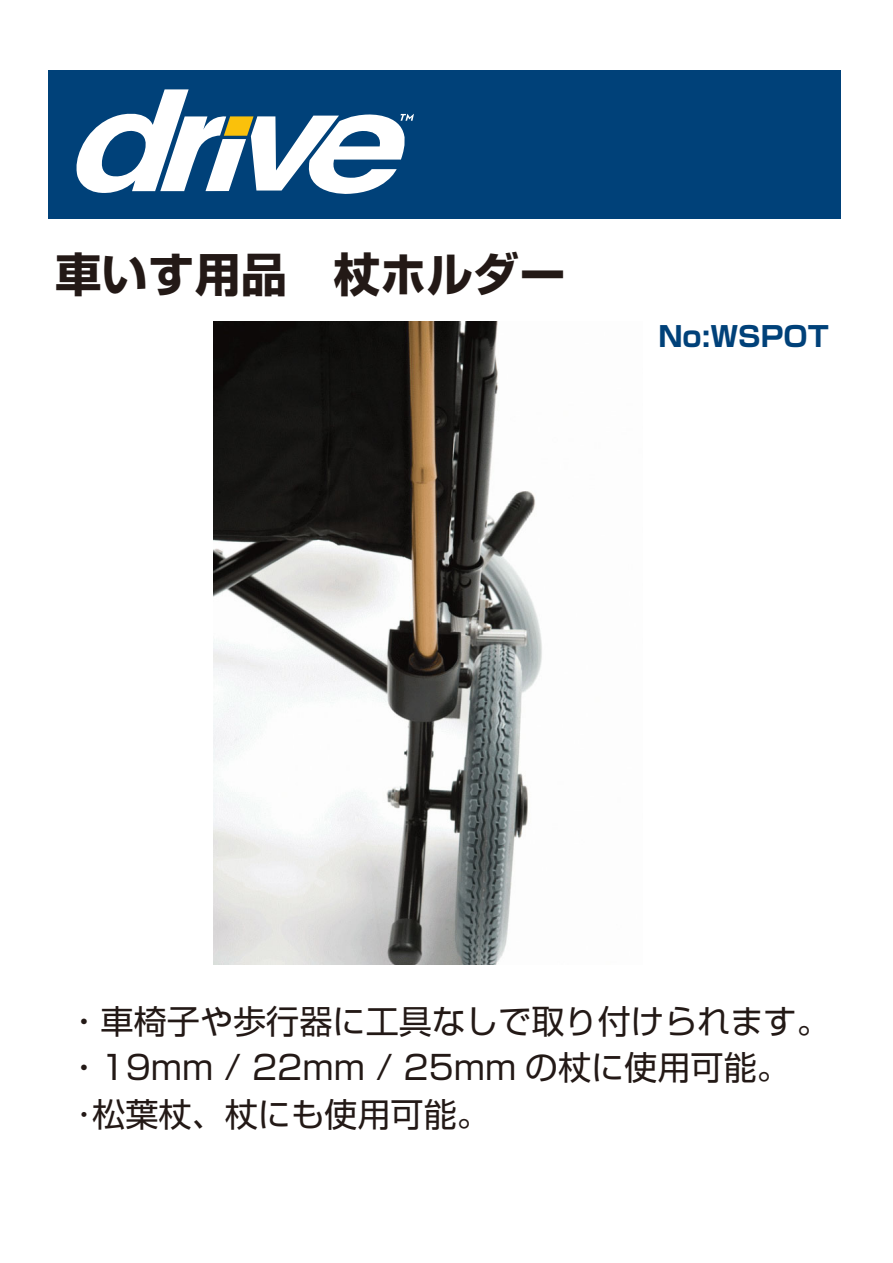
<style>
.page{position:relative;width:893px;height:1263px;background:#fff}
.page>*{position:absolute;margin:0;border:0;box-sizing:border-box;transform-origin:0 0}
.t1{font:46.35px "Shin Go Pro Bold 90 msp RKSJ H";color:#231916}
.t2{font:33.15px/46.3px "Shin Go Pro Regular 90 msp RKSJ H";color:#231916}
.t3{font:27.9px "Shin Go Pro Bold 90 msp RKSJ H";color:#004179}
</style>
<div class="page">
<div style="left:48px;top:70px;width:792px;height:148px;background:#004179"></div>
<svg style="left:76px;top:89px;width:338px;height:105px"></svg>
<img style="left:214px;top:322px;width:328px;height:643px">
<h1 class="t1" style="left:55px;top:257px;width:512px">車いす用品　杖ホルダー</h1>
<p class="t3" style="left:658px;top:326px;width:172px">No:WSPOT</p>
<p class="t2" style="left:67px;top:1003px;width:764px">・車椅子や歩行器に工具なしで取り付けられます。・19mm / 22mm / 25mm の杖に使用可能。<br>･松葉杖、杖にも使用可能。</p>
</div>
